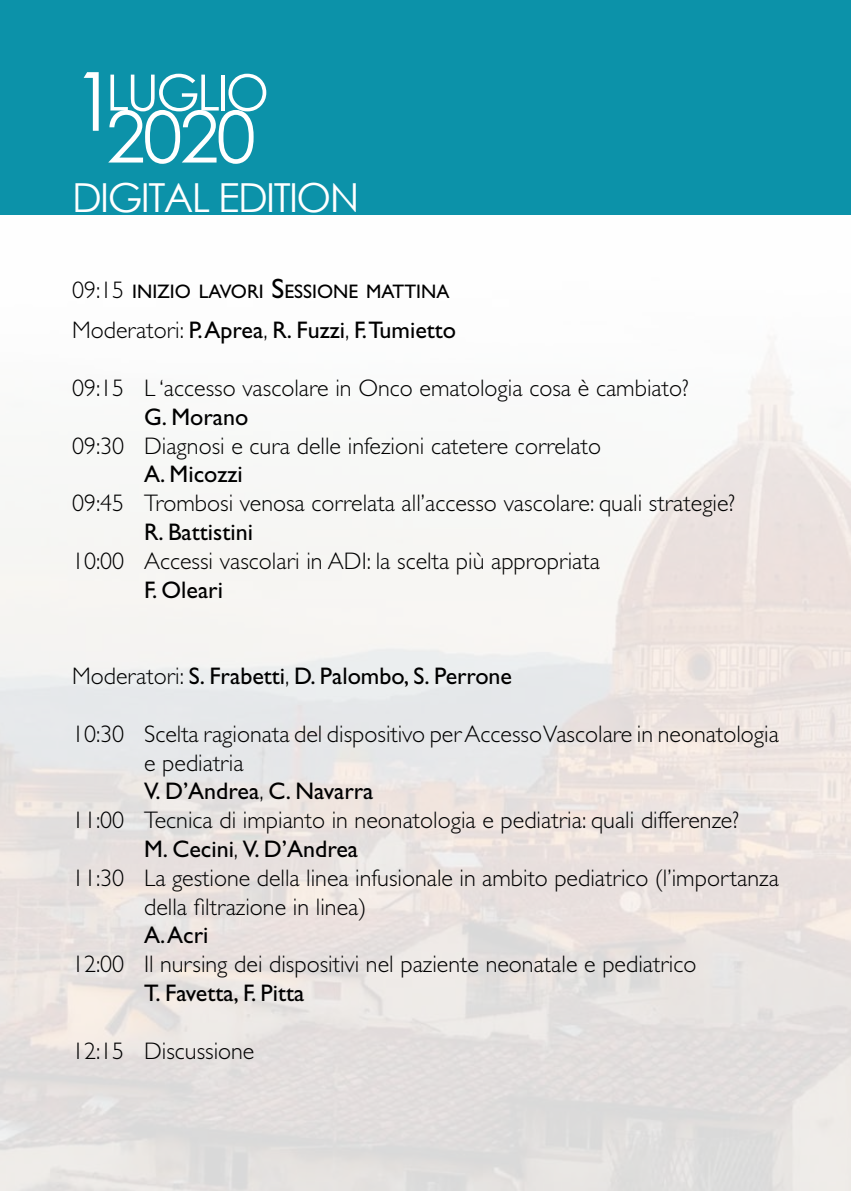
<style>
.page{position:relative;width:851px;height:1191px;background:#fff}
.page>*{position:absolute;margin:0;border:0;box-sizing:border-box;transform-origin:0 0}
.t1{font:81.6px "Century Gothic";color:#fff}
.t2{font:71.4px "Century Gothic";color:#fff}
.t3{font:50px "Century Gothic";letter-spacing:-.055em;color:#fff}
.t4{font:40px "Century Gothic";letter-spacing:-.04em;color:#fff}
.t5{font:300 24px "Gill Sans Std";color:#000}
.t6{font:24px "Gill Sans Std";color:#000}
.t7{font:19.6px "Gill Sans Std";color:#000}
.s1{font-weight:300;font-size:24px}
.s2{font-size:28px}
.s3{font-weight:300}
</style>
<div class="page">
<img style="left:0;top:214px;width:850px;height:977px">
<div style="left:0;top:0;width:850px;height:214px;background:#0c92a9"></div>
<h1 class="t1" style="left:72px;top:44px;width:47px">1</h1>
<h3 class="t3" style="left:106px;top:57px;width:164px">luglio</h3>
<h2 class="t2" style="left:106px;top:87px;width:151px">2020</h2>
<h3 class="t4" style="left:72px;top:170px;width:83px">DIGITAL</h3>
<h3 class="t4" style="left:218px;top:170px;width:95px">ED ITION</h3>
<p class="t7" style="left:72px;top:280px;width:379px"><span class="s1">09:15</span> INIZIO LAVORI <span class="s2">S</span>ESSIONE MATTINA</p>
<p class="t6" style="left:72px;top:316px;width:385px"><span class="s3">Moderatori:</span> P. Aprea<span class="s3">,</span> R. Fuzzi<span class="s3">,</span> F.Tumietto</p>
<p class="t5" style="left:72px;top:374px;width:618px">09:15 L ‘accesso vascolare in Onco ematologia cosa è cambiato?</p>
<p class="t6" style="left:144px;top:403px;width:106px">G. Morano</p>
<p class="t5" style="left:72px;top:432px;width:530px">09:30 Diagnosi e cura delle infezioni catetere correlato</p>
<p class="t6" style="left:144px;top:460px;width:100px">A. Micozzi</p>
<p class="t5" style="left:72px;top:489px;width:664px">09:45 Trombosi venosa correlata all’accesso vascolare: quali strategie?</p>
<p class="t6" style="left:144px;top:518px;width:110px">R. Battistini</p>
<p class="t5" style="left:72px;top:547px;width:529px">10:00 Accessi vascolari in ADI: la scelta più appropriata</p>
<p class="t6" style="left:144px;top:576px;width:80px">F. Oleari</p>
<p class="t6" style="left:72px;top:662px;width:441px"><span class="s3">Moderatori:</span> S. Frabetti<span class="s3">,</span> D. Palombo, S. Perrone</p>
<p class="t5" style="left:72px;top:720px;width:708px">10:30 Scelta ragionata del dispositivo per Accesso Vascolare in neonatologia</p>
<p class="t5" style="left:144px;top:749px;width:101px">e pediatria</p>
<p class="t6" style="left:144px;top:777px;width:231px">V. D’Andrea<span class="s3">,</span> C. Navarra</p>
<p class="t5" style="left:72px;top:806px;width:668px">11:00 Tecnica di impianto in neonatologia e pediatria: quali differenze?</p>
<p class="t6" style="left:144px;top:835px;width:215px">M. Cecini<span class="s3">,</span> V. D’Andrea</p>
<p class="t5" style="left:72px;top:864px;width:708px">11:30 La gestione della linea infusionale in ambito pediatrico (l’importanza</p>
<p class="t5" style="left:144px;top:893px;width:224px">della filtrazione in linea)</p>
<p class="t6" style="left:144px;top:921px;width:66px">A. Acri</p>
<p class="t5" style="left:72px;top:950px;width:626px">12:00 Il nursing dei dispositivi nel paziente neonatale e pediatrico</p>
<p class="t6" style="left:144px;top:979px;width:162px">T. Favetta, F. Pitta</p>
<p class="t5" style="left:72px;top:1037px;width:184px">12:15 Discussione</p>
</div>
